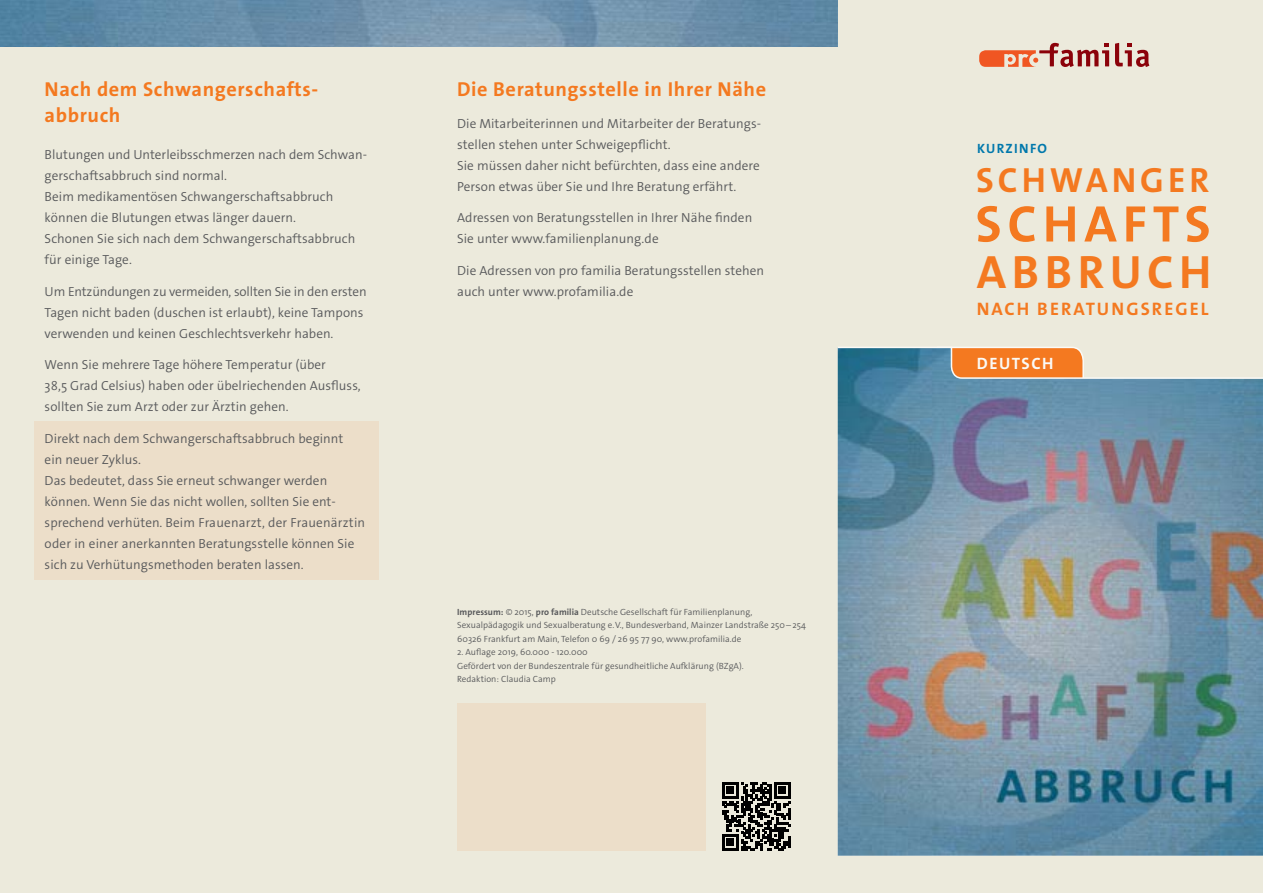
<style>
.page{position:relative;width:1263px;height:893px;background:#fff}
.page>*{position:absolute;margin:0;border:0;box-sizing:border-box;transform-origin:0 0}
.t1{font:51.9px "The Sans LP7 Bld";letter-spacing:.115em;color:#f47920}
.t2{font:47.1px "The Sans LP7 Bld";letter-spacing:.115em;color:#f47920}
.t3{font:35.1px "The Sans LP7 Bld";letter-spacing:.115em;color:#f47920}
.t4{font:20.25px/26.2px "The Sans LP7 Bld";letter-spacing:.03em;color:#f47920}
.t5{font:18.15px "The Sans LP7 Bld";letter-spacing:.115em;color:#f47920}
.t6{font:16.5px "The Sans LP7 Bld";letter-spacing:.095em;color:#fbfaf6}
.t7{font:13.5px "The Sans LP7 Bld";letter-spacing:.085em;color:#0078ac}
.t8{font:13.2px/21px "The Sans LP4 Se Lig";letter-spacing:.005em;color:#58595b}
.t9{font:9px/13.5px "The Sans LP4 Se Lig";letter-spacing:.005em;color:#58595b}
.s1{font-family:"The Sans LP7 Bld"}
</style>
<div class="page">
<div style="left:0;top:0;width:850px;height:893px;background:#eceadc"></div>
<div style="left:825px;top:0;width:438px;height:893px;background:#eceadc"></div>
<img style="left:0;top:0;width:838px;height:47px">
<div style="left:457px;top:703px;width:248px;height:147px;background:#ecdec9"></div>
<div style="left:34px;top:421px;width:344px;height:159px;background:#ecdec9"></div>
<svg style="left:722px;top:782px;width:68px;height:69px"></svg>
<img style="left:838px;top:392px;width:425px;height:464px">
<svg style="left:837px;top:346px;width:426px;height:46px"></svg>
<svg style="left:1115px;top:43px;width:34px;height:24px"></svg>
<svg style="left:979px;top:43px;width:130px;height:24px"></svg>
<h3 class="t4" style="left:45px;top:76px;width:275px">Nach dem Schwangerschafts&shy;abbruch</h3>
<p class="t8" style="left:45px;top:144px;width:324px">Blutungen und Unterleibsschmerzen nach dem Schwan&shy;gerschaftsabbruch sind normal.<br>Beim medikamentösen Schwangerschaftsabbruch können die Blutungen etwas länger dauern.<br>Schonen Sie sich nach dem Schwangerschaftsabbruch für einige Tage.</p>
<p class="t8" style="left:45px;top:281px;width:324px">Um Entzündungen zu vermeiden, sollten Sie in den ersten<br>Tagen nicht baden (duschen ist erlaubt), keine Tampons verwenden und keinen Geschlechtsverkehr haben.</p>
<p class="t8" style="left:45px;top:354px;width:318px">Wenn Sie mehrere Tage höhere Temperatur (über<br>38,5 Grad Celsius) haben oder übelriechenden Ausfluss, sollten Sie zum Arzt oder zur Ärztin gehen.</p>
<p class="t8" style="left:45px;top:428px;width:322px">Direkt nach dem Schwangerschaftsabbruch beginnt<br>ein neuer Zyklus.<br>Das bedeutet, dass Sie erneut schwanger werden können. Wenn Sie das nicht wollen, sollten Sie ent&shy;sprechend verhüten. Beim Frauenarzt, der Frauenärztin oder in einer anerkannten Beratungsstelle können Sie sich zu Verhütungsmethoden beraten lassen.</p>
<h3 class="t4" style="left:457px;top:76px;width:310px">Die Beratungsstelle in Ihrer Nähe</h3>
<p class="t8" style="left:457px;top:113px;width:304px">Die Mitarbeiterinnen und Mitarbeiter der Beratungs&shy;stellen stehen unter Schweigepflicht.<br>Sie müssen daher nicht befürchten, dass eine andere Person etwas über Sie und Ihre Beratung erfährt.</p>
<p class="t8" style="left:457px;top:207px;width:297px">Adressen von Beratungsstellen in Ihrer Nähe finden<br>Sie unter www.familienplanung.de</p>
<p class="t8" style="left:457px;top:260px;width:309px">Die Adressen von pro familia Beratungsstellen stehen auch unter www.profamilia.de</p>
<p class="t9" style="left:457px;top:605px;width:350px"><span class="s1">Impressum:</span> © 2015, <span class="s1">pro familia</span> Deutsche Gesellschaft für Familienplanung,<br>Sexualpädagogik und Sexualberatung e.V., Bundesverband, Mainzer Landstraße 250–254<br>60326 Frankfurt am Main, Telefon 0 69 / 26 95 77 90, www.profamilia.de</p>
<p class="t9" style="left:457px;top:646px;width:288px">2. Auflage 2019, 60.000 - 120.000<br>Gefördert von der Bundeszentrale für gesundheitliche Aufklärung (BZgA).<br>Redaktion: Claudia Camp</p>
<p class="t7" style="left:977px;top:140px;width:71px">Kurzin fo</p>
<h3 class="t3" style="left:976px;top:157px;width:235px">Schwanger</h3>
<h1 class="t1" style="left:975px;top:191px;width:237px">schafts</h1>
<h2 class="t2" style="left:977px;top:242px;width:236px">abbruch</h2>
<h3 class="t5" style="left:977px;top:297px;width:233px">nach Beratungsregel</h3>
<p class="t6" style="left:977px;top:353px;width:78px">deutsch</p>
</div>
